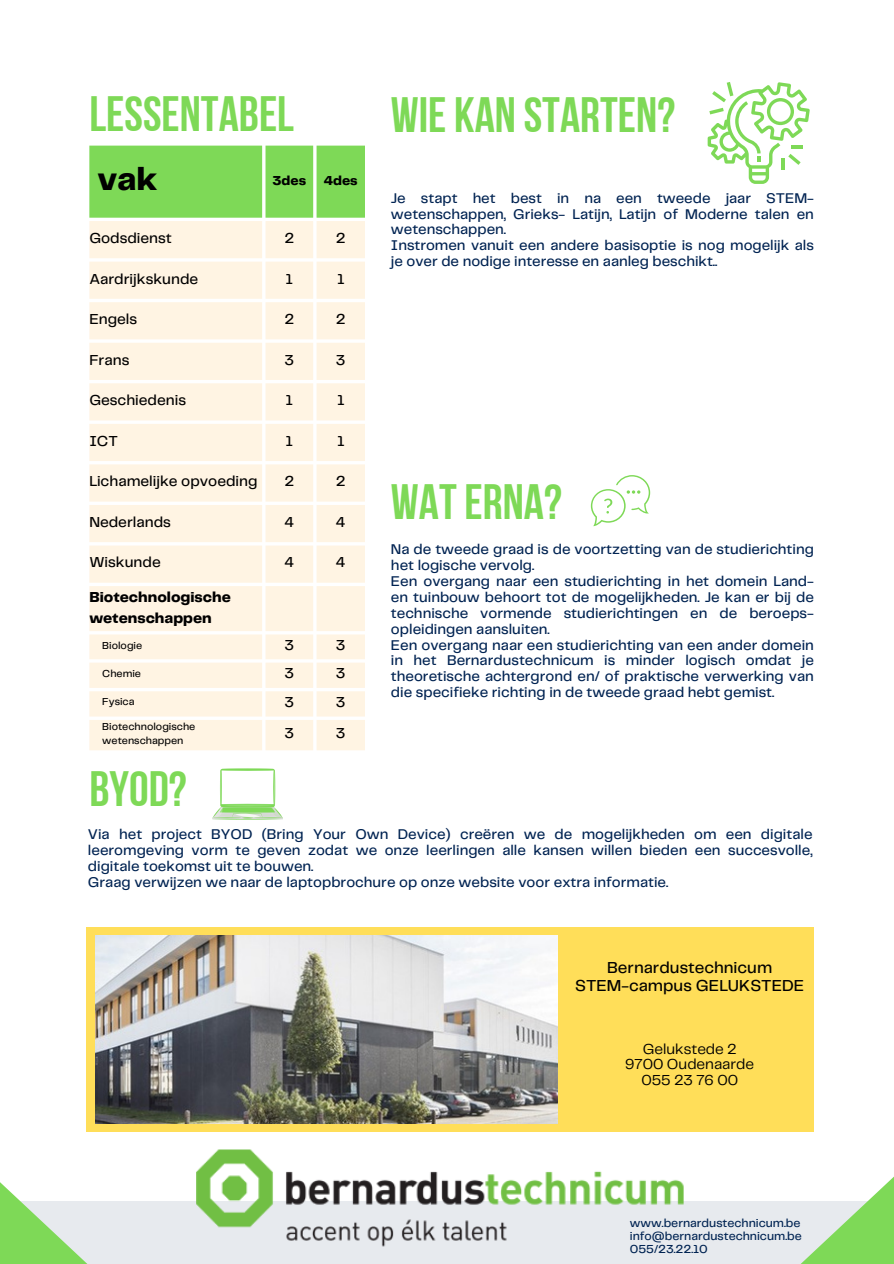
<style>
.page{position:relative;width:894px;height:1264px;background:#fff}
.page>*{position:absolute;margin:0;border:0;box-sizing:border-box;transform-origin:0 0}
.t1{font:49.5px "Bebas Neue Cyrillic";color:#7ed957}
.t2{font:800 33px "Telegraf";color:#000}
.t3{font:500 16.5px/18px "Telegraf";color:#000;text-align:center}
.t4{font:500 15px "Telegraf";color:#000}
.t5{font:15px/15.8px "Telegraf";color:#000;text-align:center}
.t6{font:800 15px/21px "Telegraf";color:#000}
.t7{font:500 14.7px/15.9px "Telegraf";color:#002352}
.t8{font:500 14.55px/15.8px "Telegraf";color:#002352}
.t9{font:800 13.5px "Telegraf";color:#000}
.t10{font:500 12px "Telegraf";color:#002352}
.t11{font:500 10.5px "Telegraf";color:#000}
</style>
<div class="page">
<div style="left:0;top:1201px;width:893px;height:62px;background:#e7eaee"></div>
<svg style="left:0;top:1131px;width:197px;height:132px"></svg>
<svg style="left:690px;top:1097px;width:203px;height:166px"></svg>
<svg style="left:707px;top:82px;width:102px;height:102px"></svg>
<img style="left:197px;top:1145px;width:499px;height:106px">
<svg style="left:212px;top:768px;width:71px;height:52px"></svg>
<svg style="left:590px;top:475px;width:60px;height:51px"></svg>
<div style="left:89px;top:146px;width:276px;height:72px;background:#7ed957"></div>
<svg style="left:89px;top:221px;width:276px;height:529px;background:#fff5e5"></svg>
<div style="left:86px;top:927px;width:727px;height:204px;background:#ffde59"></div>
<img style="left:95px;top:935px;width:462px;height:188px">
<p class="t1" style="left:89px;top:94px;width:206px">LESSENTABEL</p>
<p class="t2" style="left:98px;top:165px;width:61px">vak</p>
<p class="t9" style="left:272px;top:175px;width:35px">3des</p>
<p class="t9" style="left:324px;top:175px;width:35px">4des</p>
<p class="t4" style="left:89px;top:231px;width:84px">Godsdienst</p>
<p class="t4" style="left:284px;top:231px;width:11px">2</p>
<p class="t4" style="left:336px;top:231px;width:11px">2</p>
<p class="t4" style="left:89px;top:272px;width:110px">Aardrijkskunde</p>
<p class="t4" style="left:285px;top:272px;width:9px">1</p>
<p class="t4" style="left:337px;top:272px;width:9px">1</p>
<p class="t4" style="left:89px;top:313px;width:49px">Engels</p>
<p class="t4" style="left:284px;top:313px;width:11px">2</p>
<p class="t4" style="left:336px;top:313px;width:11px">2</p>
<p class="t4" style="left:89px;top:353px;width:42px">Frans</p>
<p class="t4" style="left:284px;top:353px;width:11px">3</p>
<p class="t4" style="left:336px;top:353px;width:11px">3</p>
<p class="t4" style="left:89px;top:394px;width:98px">Geschiedenis</p>
<p class="t4" style="left:285px;top:394px;width:9px">1</p>
<p class="t4" style="left:337px;top:394px;width:9px">1</p>
<p class="t4" style="left:89px;top:434px;width:30px">ICT</p>
<p class="t4" style="left:285px;top:434px;width:9px">1</p>
<p class="t4" style="left:337px;top:434px;width:9px">1</p>
<p class="t4" style="left:89px;top:475px;width:170px">Lichamelijke opvoeding</p>
<p class="t4" style="left:284px;top:475px;width:11px">2</p>
<p class="t4" style="left:336px;top:475px;width:11px">2</p>
<p class="t4" style="left:89px;top:515px;width:83px">Nederlands</p>
<p class="t4" style="left:284px;top:515px;width:11px">4</p>
<p class="t4" style="left:336px;top:515px;width:11px">4</p>
<p class="t4" style="left:89px;top:556px;width:73px">Wiskunde</p>
<p class="t4" style="left:284px;top:556px;width:11px">4</p>
<p class="t4" style="left:336px;top:556px;width:11px">4</p>
<p class="t6" style="left:89px;top:587px;width:143px">Biotechnologische wetenschappen</p>
<p class="t11" style="left:102px;top:640px;width:41px">Biologie</p>
<p class="t4" style="left:284px;top:639px;width:11px">3</p>
<p class="t4" style="left:336px;top:639px;width:11px">3</p>
<h1 class="t11" style="left:102px;top:668px;width:40px">Chemie</h1>
<p class="t4" style="left:284px;top:667px;width:11px">3</p>
<h4 class="t4" style="left:336px;top:667px;width:11px">3</h4>
<p class="t11" style="left:102px;top:697px;width:34px">Fysica</p>
<h1 class="t4" style="left:284px;top:695px;width:11px">3</h1>
<h4 class="t4" style="left:336px;top:695px;width:11px">3</h4>
<h1 class="t11" style="left:102px;top:721px;width:95px">Biotechnologische</h1>
<p class="t11" style="left:102px;top:735px;width:83px">wetenschappen</p>
<h4 class="t4" style="left:284px;top:727px;width:11px">3</h4>
<p class="t4" style="left:336px;top:727px;width:11px">3</p>
<p class="t1" style="left:391px;top:95px;width:285px">WIE KAN STARTEN?</p>
<p class="t8" style="left:391px;top:191px;width:424px">Je stapt het best in na een tweede jaar STEM&shy;wetenschappen, Grieks- Latijn, Latijn of Moderne talen en wetenschappen.<br>Instromen vanuit een andere basisoptie is nog mogelijk als je over de nodige interesse en aanleg beschikt..</p>
<p class="t1" style="left:391px;top:481px;width:172px">WATERNA?</p>
<p class="t7" style="left:391px;top:542px;width:424px">Na de tweede graad is de voortzetting van de studierichting het logische vervolg.<br>Een overgang naar een studierichting in het domein Land&shy;en tuinbouw behoort tot de mogelijkheden. Je kan er bij de technische vormende studierichtingen en de beroeps&shy;opleidingen aansluiten.<br>Een overgang naar een studierichting van een ander domein in het Bernardustechnicum is minder logisch omdat je theoretische achtergrond en/ of praktische verwerking van die specifieke richting in de tweede graad hebt gemist.</p>
<h1 class="t1" style="left:89px;top:769px;width:99px">BYOD?</h1>
<p class="t7" style="left:88px;top:827px;width:725px">Via het project BYOD (Bring Your Own Device) creëren we de mogelijkheden om een digitale leeromgeving vorm te geven zodat we onze leerlingen alle kansen willen bieden een succesvolle, digitale toekomst uit te bouwen.<br>Graag verwijzen we naar de laptopbrochure op onze website voor extra informatie.</p>
<h2 class="t3" style="left:575px;top:959px;width:230px">Bernardustechnicum<br>STEM-campus GELUKSTEDE</h2>
<h3 class="t5" style="left:625px;top:1041px;width:130px">Gelukstede 2<br>9700 Oudenaarde<br>055 23 76 00</h3>
<p class="t10" style="left:629px;top:1217px;width:172px">www.bernardustechnicum.be</p>
<p class="t10" style="left:629px;top:1230px;width:173px">info@bernardustechnicum.be</p>
<p class="t10" style="left:629px;top:1243px;width:79px">055/23.22.10</p>
</div>
